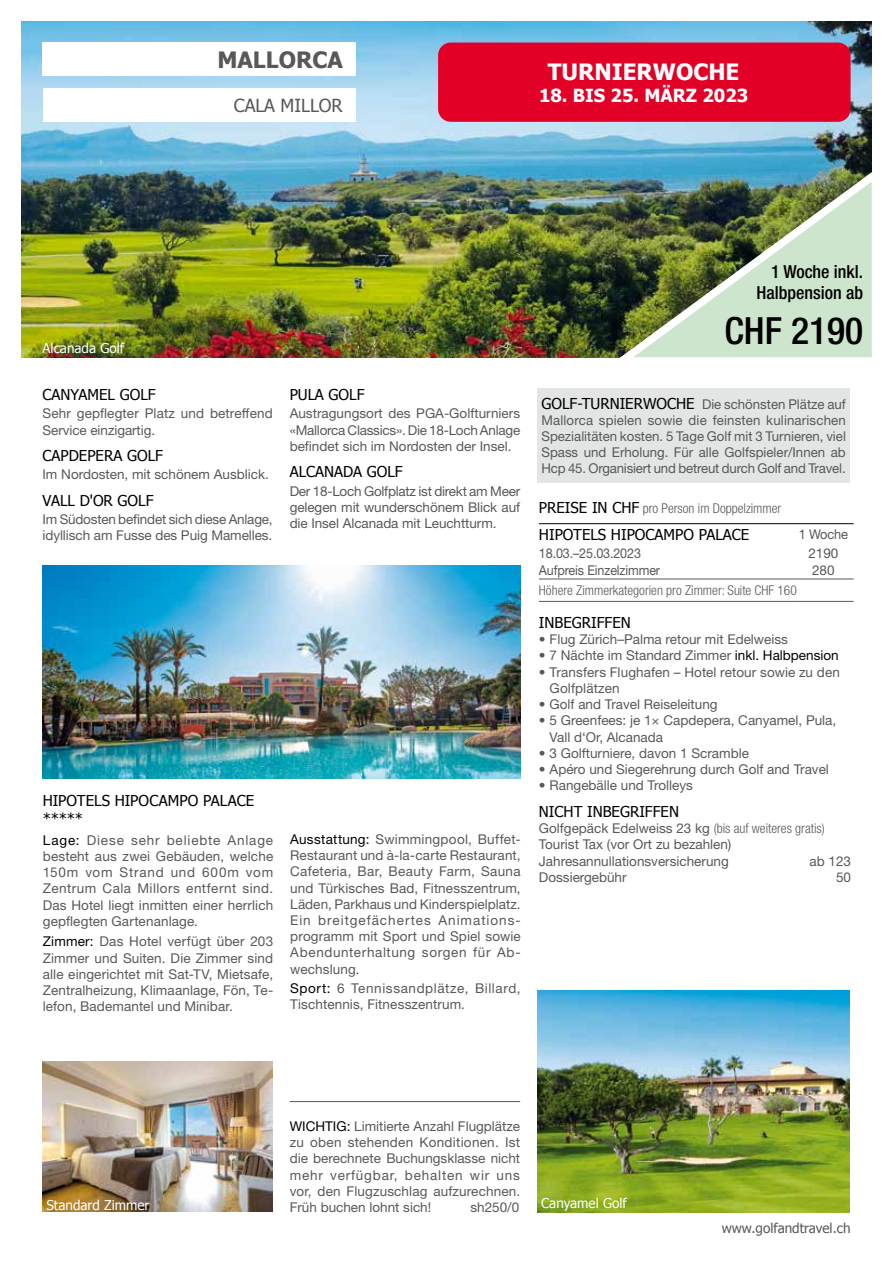
<style>
.page{position:relative;width:893px;height:1263px;background:#fff}
.page>*{position:absolute;margin:0;border:0;box-sizing:border-box;transform-origin:0 0}
.t1{font:500 condensed 37.5px "Helvetica Neue LT Pro";color:#000}
.t2{font:700 22.5px "Tahoma";color:#fff}
.t3{font:700 22.5px "Tahoma";color:#58585a}
.t4{font:500 condensed 18px/21.6px "Helvetica Neue LT Pro";color:#000;text-align:right}
.t5{font:700 18px "Tahoma";color:#fff}
.t6{font:18px "Tahoma";color:#58585a}
.t7{font:15px/18px "Tahoma";color:#000}
.t8{font:13.5px/16.2px "Helvetica Neue LT Pro";color:#58585a;text-align:justify}
.t9{font:300 condensed 13.5px "Helvetica Neue LT Pro";color:#58585a}
.t10{font:13.5px/16.2px "Helvetica Neue LT Pro";letter-spacing:.025em;color:#58585a}
.t11{font:13.5px "Tahoma";color:#fff}
.t12{font:13.5px "Helvetica Neue LT Pro";color:#58585a;scale:.93 1}
.t13{font:13.5px "Tahoma";color:#58585a}
.t14{font:13.5px "Helvetica Neue LT Pro";color:#58585a;scale:.95 1}
.s1{color:#000}
.s2{font-family:"Tahoma";font-size:15px;color:#000}
.s3{font-family:"Tahoma";font-weight:400;font-stretch:normal;font-size:15px;color:#000}
.s4{font-weight:300;font-stretch:condensed}
</style>
<div class="page">
<img style="left:21px;top:21px;width:850px;height:336px">
<hr style="left:290px;top:1101px;width:230px;height:1px;background:#58585a">
<img style="left:611px;top:159px;width:261px;height:199px">
<div style="left:43px;top:43px;width:313px;height:33px;background:#fff"></div>
<div style="left:43px;top:89px;width:313px;height:33px;background:#fff"></div>
<div style="left:438px;top:43px;width:413px;height:79px;background:#e20026;border-radius:13px"></div>
<div style="left:537px;top:389px;width:313px;height:94px;background:#e3e4e4"></div>
<img style="left:42px;top:566px;width:478px;height:212px">
<img style="left:42px;top:1061px;width:231px;height:151px">
<hr style="left:539px;top:523px;width:255px;height:1px;background:#000">
<hr style="left:794px;top:523px;width:60px;height:1px;background:#000">
<hr style="left:539px;top:579px;width:255px;height:1px;background:#58585a">
<hr style="left:794px;top:579px;width:60px;height:1px;background:#58585a">
<hr style="left:539px;top:601px;width:255px;height:1px;background:#58585a">
<hr style="left:794px;top:601px;width:60px;height:1px;background:#58585a">
<img style="left:537px;top:990px;width:313px;height:222px">
<h2 class="t3" style="left:217px;top:44px;width:127px">MALLORCA</h2>
<h3 class="t6" style="left:234px;top:94px;width:110px">CALA MILLOR</h3>
<h2 class="t2" style="left:548px;top:56px;width:193px">TURNIERWOCHE</h2>
<h3 class="t5" style="left:539px;top:82px;width:211px">18. BIS 25. MÄRZ 2023</h3>
<p class="t11" style="left:43px;top:339px;width:83px">Alcanada Golf</p>
<p class="t7" style="left:42px;top:385px;width:115px">CANYAMEL GOLF</p>
<p class="t8" style="left:42px;top:405px;width:232px">Sehr gepflegter Platz und betreffend<br>Service einzigartig.</p>
<p class="t7" style="left:42px;top:446px;width:122px">CAPDEPERA GOLF</p>
<p class="t8" style="left:42px;top:466px;width:228px">Im Nordosten, mit schönem Ausblick.</p>
<p class="t7" style="left:42px;top:491px;width:113px">VALL D'OR GOLF</p>
<p class="t8" style="left:42px;top:511px;width:232px">Im Südosten befindet sich diese Anlage, idyllisch am Fusse des Puig Mamelles.</p>
<p class="t7" style="left:290px;top:385px;width:76px">PULA GOLF</p>
<p class="t8" style="left:290px;top:405px;width:232px">Austragungsort des PGA-Golfturniers «Mallorca Classics». Die 18-Loch Anlage befindet sich im Nordosten der Insel.</p>
<p class="t7" style="left:290px;top:462px;width:115px">ALCANADA GOLF</p>
<p class="t8" style="left:290px;top:482px;width:232px">Der 18-Loch Golfplatz ist direkt am Meer gelegen mit wunderschönem Blick auf die Insel Alcanada mit Leuchtturm.</p>
<p class="t7" style="left:43px;top:791px;width:213px">HIPOTELS HIPOCAMPO PALACE *****</p>
<p class="t8" style="left:43px;top:832px;width:232px"><span class="s1">Lage:</span> Diese sehr beliebte Anlage besteht aus zwei Gebäuden, welche 150m vom Strand und 600m vom Zentrum Cala Millors entfernt sind.<br>Das Hotel liegt inmitten einer herrlich gepflegten Gartenanlage.</p>
<p class="t8" style="left:43px;top:933px;width:232px"><span class="s1">Zimmer:</span> Das Hotel verfügt über 203<br>Zimmer und Suiten. Die Zimmer sind alle eingerichtet mit Sat-TV, Mietsafe, Zentralheizung, Klimaanlage, Fön, Te&shy;lefon, Bademantel und Minibar.</p>
<p class="t8" style="left:290px;top:831px;width:232px"><span class="s1">Ausstattung:</span> Swimmingpool, Buffet-Restaurant und à-la-carte Restaurant, Cafeteria, Bar, Beauty Farm, Sauna und Türkisches Bad, Fitnesszentrum, Läden, Parkhaus und Kinderspielplatz.<br>Ein breitgefächertes Animations&shy;programm mit Sport und Spiel sowie Abendunterhaltung sorgen für Ab&shy;wechslung.</p>
<p class="t10" style="left:290px;top:979px;width:232px"><span class="s1">Sport:</span> 6 Tennissandplätze, Billard,<br>Tischtennis, Fitnesszentrum.</p>
<h3 class="t4" style="left:757px;top:260px;width:108px">1 Woche inkl.<br>Halbpension ab</h3>
<h1 class="t1" style="left:724px;top:309px;width:140px">CHF 2190</h1>
<p class="t8" style="left:541px;top:395px;width:306px"><span class="s2">GOLF-TURNIERWOCHE</span> Die schönsten Plätze auf Mallorca spielen sowie die feinsten kulinarischen Spezialitäten kosten. 5 Tage Golf mit 3 Turnieren, viel Spass und Erholung. Für alle Golfspieler/Innen ab Hcp 45. Organisiert und betreut durch Golf and Travel.</p>
<p class="t9" style="left:539px;top:501px;width:244px"><span class="s3">PREISE IN CHF</span> pro Person im Doppelzimmer</p>
<p class="t7" style="left:539px;top:525px;width:212px">HIPOTELS HIPOCAMPO PALACE</p>
<p class="t14" style="left:799px;top:526px;width:53px">1 Woche</p>
<p class="t12" style="left:539px;top:545px;width:111px">18.03.–25.03.2023</p>
<p class="t8" style="left:808px;top:545px;width:32px">2190</p>
<p class="t12" style="left:539px;top:562px;width:132px">Aufpreis Einzelzimmer</p>
<p class="t8" style="left:812px;top:562px;width:24px">280</p>
<p class="t9" style="left:539px;top:582px;width:259px">Höhere Zimmerkategorien pro Zimmer: Suite CHF 160</p>
<p class="t7" style="left:539px;top:612px;width:93px">INBEGRIFFEN</p>
<p class="t8" style="left:539px;top:631px;width:250px">• Flug Zürich–Palma retour mit Edelweiss</p>
<p class="t8" style="left:539px;top:647px;width:301px">• 7 Nächte im Standard Zimmer <span class="s1">inkl. Halbpension</span></p>
<p class="t8" style="left:550px;top:663px;width:292px;text-indent:-11px">• Transfers Flughafen – Hotel retour sowie zu den<br>Golfplätzen</p>
<p class="t8" style="left:539px;top:696px;width:180px">• Golf and Travel Reiseleitung</p>
<p class="t8" style="left:550px;top:712px;width:288px;text-indent:-11px">• 5 Greenfees: je 1× Capdepera, Canyamel, Pula,<br>Vall d‘Or, Alcanada</p>
<p class="t8" style="left:539px;top:744px;width:211px">• 3 Golfturniere, davon 1 Scramble</p>
<p class="t8" style="left:539px;top:761px;width:291px">• Apéro und Siegerehrung durch Golf and Travel</p>
<p class="t8" style="left:539px;top:777px;width:155px">• Rangebälle und Trolleys</p>
<p class="t7" style="left:539px;top:802px;width:142px">NICHT INBEGRIFFEN</p>
<p class="t8" style="left:539px;top:820px;width:287px;text-align:left">Golfgepäck Edelweiss 23 kg <span class="s4">(bis auf weiteres gratis)<br></span>Tourist Tax (vor Ort zu bezahlen)<br>Jahresannullationsversicherung</p>
<p class="t8" style="left:809px;top:852px;width:43px">ab 123</p>
<p class="t8" style="left:539px;top:868px;width:89px">Dossiergebühr</p>
<p class="t8" style="left:836px;top:868px;width:17px">50</p>
<p class="t11" style="left:46px;top:1196px;width:104px">Standard Zimmer</p>
<p class="t8" style="left:290px;top:1118px;width:232px"><span class="s1">WICHTIG:</span> Limitierte Anzahl Flugplätze zu oben stehenden Konditionen. Ist die berechnete Buchungsklasse nicht mehr verfügbar, behalten wir uns vor, den Flugzuschlag aufzurechnen.<br>Früh buchen lohnt sich!</p>
<p class="t8" style="left:470px;top:1199px;width:50px">sh250/0</p>
<p class="t11" style="left:541px;top:1194px;width:87px">Canyamel Golf</p>
<p class="t13" style="left:722px;top:1219px;width:130px">www.golfandtravel.ch</p>
</div>
